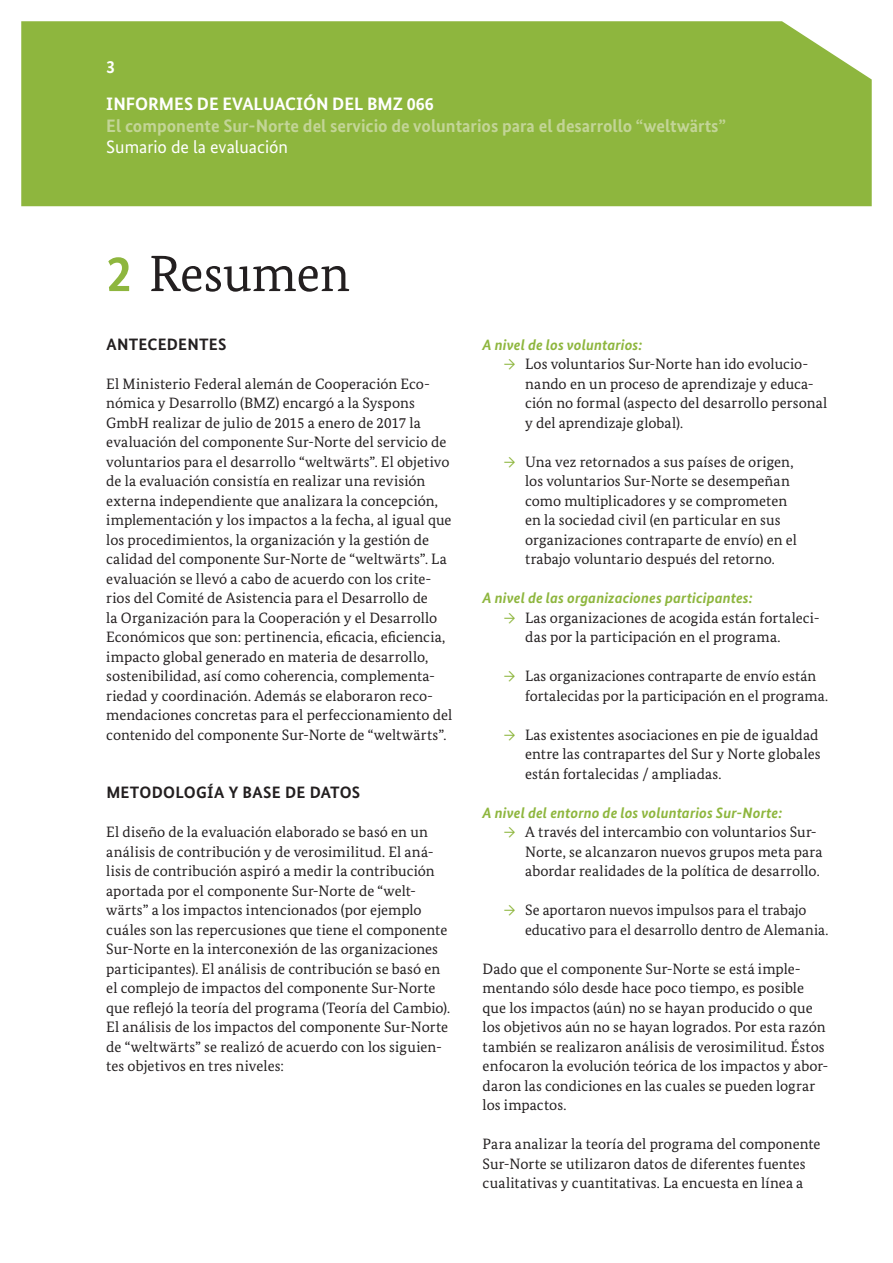
<style>
.page{position:relative;width:893px;height:1263px;background:#fff}
.page>*{position:absolute;margin:0;border:0;box-sizing:border-box;transform-origin:0 0}
.t1{font:51px "Bundes Serif";letter-spacing:-.005em;color:#231f20}
.t2{font:700 18px "Bundes Sans";color:#c3d597}
.t3{font:700 18px/36.5px "Bundes Sans";color:#fff}
.t4{font:18px "Bundes Sans";color:#fff}
.H3_VERSAL{font:700 16.5px "Bundes Sans";letter-spacing:.015em;color:#231f20}
.Copytext{font:15px/19.5px "Bundes Serif";letter-spacing:.005em;color:#231f20}
.H4_Zwischenhead{font:italic 700 15px "Bundes Sans";letter-spacing:.005em;color:#8eb63e}
.s1{font-family:"Bundes Sans";font-weight:700;color:#8eb63e}
.s2{font-family:"Bundes Sans";color:#8eb63e}
</style>
<div class="page">
<div style="left:21px;top:21px;width:851px;height:185px;background:#8eb63e"></div>
<p class="t3" style="left:106px;top:49px;width:329px">3<br>INFORMES DE EVALUACIÓN DEL BMZ 066</p>
<p class="t2" style="left:106px;top:114px;width:621px">El componente Sur-Norte del servicio de voluntarios para el desarrollo “weltwärts”</p>
<p class="t4" style="left:106px;top:136px;width:183px">Sumario de la evaluación</p>
<h2 class="t1" style="left:106px;top:242px;width:245px"><span class="s1">2</span> Resumen</h2>
<h3 class="H3_VERSAL" style="left:106px;top:334px;width:122px">ANTECEDENTES</h3>
<p class="Copytext" style="left:106px;top:373px;width:347px">El Ministerio Federal alemán de Cooperación Eco&shy;nómica y Desarrollo (BMZ) encargó a la Syspons GmbH realizar de julio de 2015 a enero de 2017 la evaluación del componente Sur-Norte del servicio de voluntarios para el desarrollo “weltwärts”. El objetivo de la evaluación consistía en realizar una revisión externa independiente que analizara la concepción, implementación y los impactos a la fecha, al igual que los procedimientos, la organización y la gestión de calidad del componente Sur-Norte de “weltwärts”. La evaluación se llevó a cabo de acuerdo con los crite&shy;rios del Comité de Asistencia para el Desarrollo de<br>la Organización para la Cooperación y el Desarrollo Económicos que son: pertinencia, eficacia, eficiencia, impacto global generado en materia de desarrollo, sostenibilidad, así como coherencia, complementa&shy;riedad y coordinación. Además se elaboraron reco&shy;mendaciones concretas para el perfeccionamiento del contenido del componente Sur-Norte de “weltwärts”.</p>
<h3 class="H3_VERSAL" style="left:106px;top:782px;width:255px">METODOLOGÍA Y BASE DE DATOS</h3>
<p class="Copytext" style="left:106px;top:822px;width:345px">El diseño de la evaluación elaborado se basó en un análisis de contribución y de verosimilitud. El aná&shy;lisis de contribución aspiró a medir la contribución aportada por el componente Sur-Norte de “welt&shy;wärts” a los impactos intencionados (por ejemplo cuáles son las repercusiones que tiene el componente Sur-Norte en la interconexión de las organizaciones participantes). El análisis de contribución se basó en el complejo de impactos del componente Sur-Norte que reflejó la teoría del programa (Teoría del Cambio).<br>El análisis de los impactos del componente Sur-Norte de “weltwärts” se realizó de acuerdo con los siguien&shy;tes objetivos en tres niveles:</p>
<h4 class="H4_Zwischenhead" style="left:483px;top:335px;width:161px">A nivel de los voluntarios:</h4>
<p class="Copytext" style="left:525px;top:354px;width:304px;text-indent:-21px"><span class="s2">→</span> Los voluntarios Sur-Norte han ido evolucio&shy;nando en un proceso de aprendizaje y educa&shy;ción no formal (aspecto del desarrollo personal y del aprendizaje global).</p>
<p class="Copytext" style="left:525px;top:451px;width:273px;text-indent:-21px"><span class="s2">→</span> Una vez retornados a sus países de origen, los voluntarios Sur-Norte se desempeñan como multiplicadores y se comprometen en la sociedad civil (en particular en sus organizaciones contraparte de envío) en el trabajo voluntario después del retorno.</p>
<h4 class="H4_Zwischenhead" style="left:483px;top:589px;width:272px">A nivel de las organizaciones participantes:</h4>
<p class="Copytext" style="left:525px;top:607px;width:296px;text-indent:-21px"><span class="s2">→</span> Las organizaciones de acogida están fortaleci&shy;das por la participación en el programa.</p>
<p class="Copytext" style="left:525px;top:666px;width:305px;text-indent:-21px"><span class="s2">→</span> Las organizaciones contraparte de envío están fortalecidas por la participación en el programa.</p>
<p class="Copytext" style="left:525px;top:724px;width:297px;text-indent:-21px"><span class="s2">→</span> Las existentes asociaciones en pie de igualdad entre las contrapartes del Sur y Norte globales están fortalecidas / ampliadas.</p>
<h4 class="H4_Zwischenhead" style="left:483px;top:803px;width:301px">A nivel del entorno de los voluntarios Sur-Norte:</h4>
<p class="Copytext" style="left:525px;top:822px;width:299px;text-indent:-21px"><span class="s2">→</span> A través del intercambio con voluntarios Sur-<br>Norte, se alcanzaron nuevos grupos meta para abordar realidades de la política de desarrollo.</p>
<p class="Copytext" style="left:525px;top:900px;width:305px;text-indent:-21px"><span class="s2">→</span> Se aportaron nuevos impulsos para el trabajo educativo para el desarrollo dentro de Alemania.</p>
<p class="Copytext" style="left:483px;top:958px;width:347px">Dado que el componente Sur-Norte se está imple&shy;mentando sólo desde hace poco tiempo, es posible que los impactos (aún) no se hayan producido o que los objetivos aún no se hayan logrados. Por esta razón también se realizaron análisis de verosimilitud. Éstos enfocaron la evolución teórica de los impactos y abor&shy;daron las condiciones en las cuales se pueden lograr los impactos.</p>
<p class="Copytext" style="left:483px;top:1134px;width:339px">Para analizar la teoría del programa del componente<br>Sur-Norte se utilizaron datos de diferentes fuentes cualitativas y cuantitativas. La encuesta en línea a</p>
</div>
